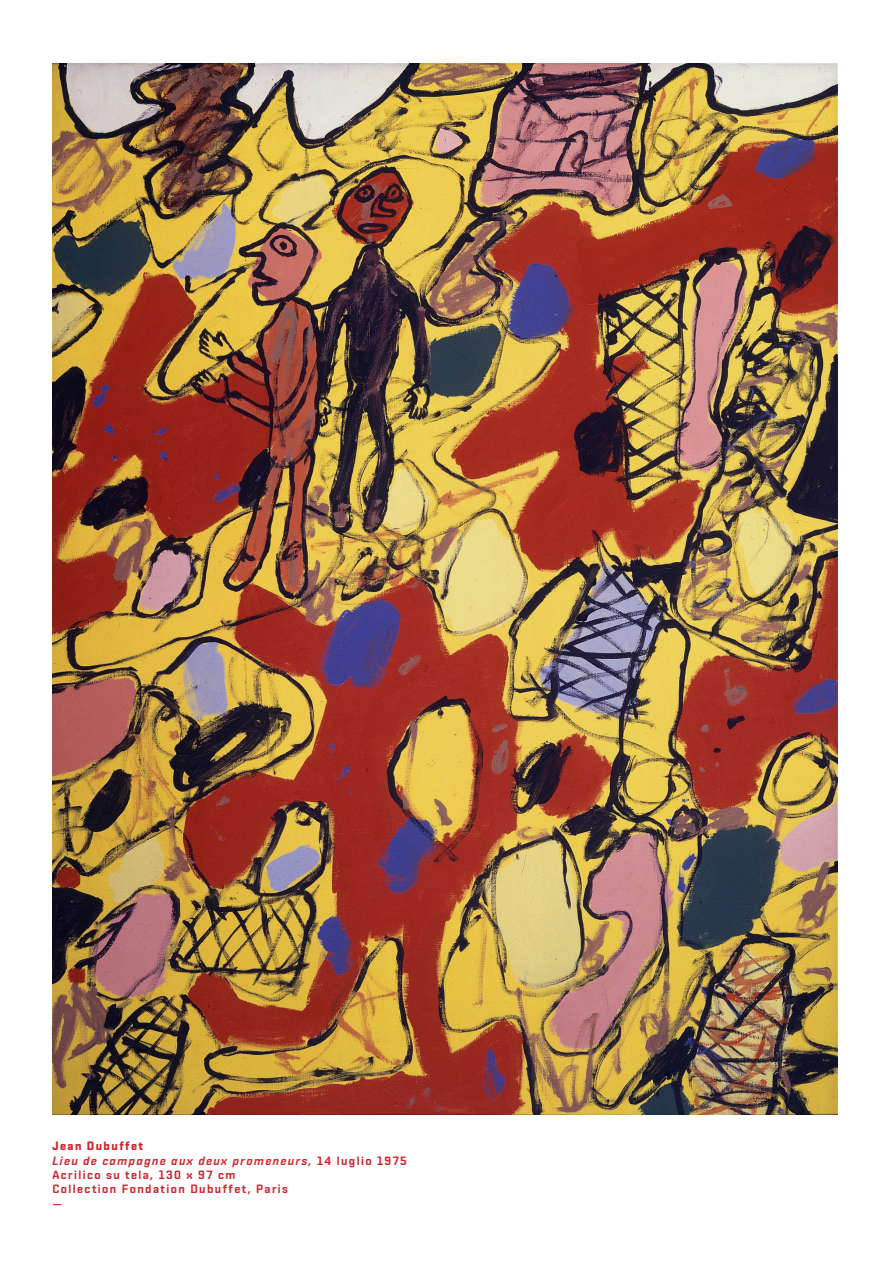
<style>
.page{position:relative;width:893px;height:1263px;background:#fff}
.page>*{position:absolute;margin:0;border:0;box-sizing:border-box;transform-origin:0 0}
.t1{font:12px "Shentox Regular 4";letter-spacing:.12em;color:#d1232a}
.t2{font:12px "Shentox Regular 3";letter-spacing:.12em;color:#d1232a}
.t3{font:12px "Shentox Regular 8";letter-spacing:.12em;color:#d1232a}
.s1{font-family:"Shentox Regular 4"}
</style>
<div class="page">
<img style="left:52px;top:64px;width:785px;height:1051px">
<p class="t3" style="left:52px;top:1139px;width:92px">Jean Dubuffet</p>
<p class="t2" style="left:52px;top:1153px;width:356px">Lieu de campagne aux deux promeneurs, <span class="s1">14 luglio 1975</span></p>
<p class="t1" style="left:52px;top:1168px;width:184px">Acrilico su tela, 130 x 97 cm</p>
<p class="t1" style="left:52px;top:1182px;width:237px">Collection Fondation Dubuffet, Paris</p>
<p class="t1" style="left:52px;top:1196px;width:11px">—</p>
</div>
